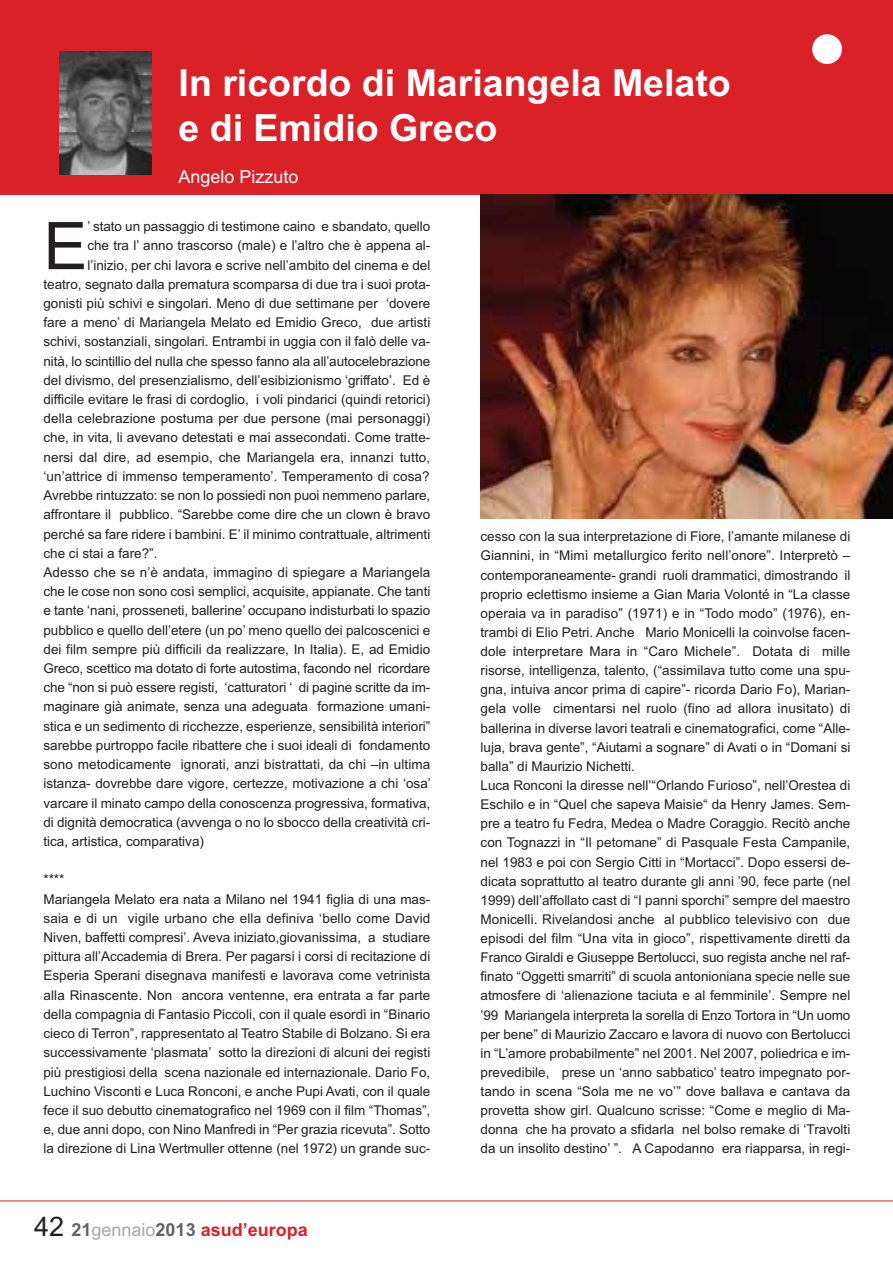
<style>
.page{position:relative;width:893px;height:1263px;background:#fff}
.page>*{position:absolute;margin:0;border:0;box-sizing:border-box;transform-origin:0 0}
.t1{font:65.85px "Arial";color:#231f20}
.t2{font:700 37.5px/45px "Arial";color:#fff}
.t3{font:700 18px "Arial";color:#da2128}
.t4{font:18px "Arial";color:#fff}
.t5{font:13.5px/19.2px "Arial";color:#231f20}
.s1{font-weight:400;font-size:27px;color:#231f20}
.s2{color:#656262}
.s3{font-weight:400;color:#a9a7a6}
</style>
<div class="page">
<div style="left:0;top:0;width:892px;height:194px;background:#da2128"></div>
<div style="left:812px;top:34px;width:30px;height:30px;background:#fff;border-radius:50%"></div>
<hr style="left:0;top:1201px;width:892px;height:1px;background:#da2128">
<img style="left:59px;top:51px;width:92px;height:124px">
<img style="left:480px;top:194px;width:412px;height:324px">
<h2 class="t2" style="left:179px;top:64px;width:553px">In ricordo di Mariangela Melato e di Emidio Greco</h2>
<h3 class="t4" style="left:179px;top:171px;width:121px">Angelo Pizzuto</h3>
<h1 class="t1" style="left:43px;top:222px;width:45px">E</h1>
<p class="t5" style="left:87px;top:218px;width:344px">’ stato un passaggio di testimone caino e sbandato, quello</p>
<p class="t5" style="left:87px;top:237px;width:344px">che tra l’ anno trascorso (male) e l’altro che è appena al-</p>
<p class="t5" style="left:87px;top:257px;width:344px">l’inizio, per chi lavora e scrive nell’ambito del cinema e del</p>
<p class="t5" style="left:43px;top:276px;width:388px">teatro, segnato dalla prematura scomparsa di due tra i suoi prota-</p>
<p class="t5" style="left:43px;top:295px;width:388px">gonisti più schivi e singolari. Meno di due settimane per ‘dovere</p>
<p class="t5" style="left:43px;top:314px;width:388px">fare a meno’ di Mariangela Melato ed Emidio Greco, due artisti</p>
<p class="t5" style="left:43px;top:333px;width:388px">schivi, sostanziali, singolari. Entrambi in uggia con il falò delle va-</p>
<p class="t5" style="left:43px;top:353px;width:388px">nità, lo scintillio del nulla che spesso fanno ala all’autocelebrazione</p>
<p class="t5" style="left:43px;top:372px;width:388px">del divismo, del presenzialismo, dell’esibizionismo ‘griffato’. Ed è</p>
<p class="t5" style="left:43px;top:391px;width:388px">difficile evitare le frasi di cordoglio, i voli pindarici (quindi retorici)</p>
<p class="t5" style="left:43px;top:410px;width:388px">della celebrazione postuma per due persone (mai personaggi)</p>
<p class="t5" style="left:43px;top:429px;width:388px">che, in vita, li avevano detestati e mai assecondati. Come tratte-</p>
<p class="t5" style="left:43px;top:449px;width:388px">nersi dal dire, ad esempio, che Mariangela era, innanzi tutto,</p>
<p class="t5" style="left:43px;top:468px;width:387px">‘un’attrice di immenso temperamento’. Temperamento di cosa?</p>
<p class="t5" style="left:43px;top:487px;width:388px">Avrebbe rintuzzato: se non lo possiedi non puoi nemmeno parlare,</p>
<p class="t5" style="left:43px;top:506px;width:388px">affrontare il pubblico. “Sarebbe come dire che un clown è bravo</p>
<p class="t5" style="left:43px;top:526px;width:388px">perché sa fare ridere i bambini. E’ il minimo contrattuale, altrimenti</p>
<p class="t5" style="left:43px;top:545px;width:115px">che ci stai a fare?”.</p>
<p class="t5" style="left:43px;top:564px;width:388px">Adesso che se n’è andata, immagino di spiegare a Mariangela</p>
<p class="t5" style="left:43px;top:583px;width:388px">che le cose non sono così semplici, acquisite, appianate. Che tanti</p>
<p class="t5" style="left:43px;top:602px;width:388px">e tante ‘nani, prosseneti, ballerine’ occupano indisturbati lo spazio</p>
<p class="t5" style="left:43px;top:622px;width:388px">pubblico e quello dell’etere (un po’ meno quello dei palcoscenici e</p>
<p class="t5" style="left:43px;top:641px;width:388px">dei film sempre più difficili da realizzare, In Italia). E, ad Emidio</p>
<p class="t5" style="left:43px;top:660px;width:388px">Greco, scettico ma dotato di forte autostima, facondo nel ricordare</p>
<p class="t5" style="left:43px;top:679px;width:388px">che “non si può essere registi, ‘catturatori ‘ di pagine scritte da im-</p>
<p class="t5" style="left:43px;top:698px;width:388px">maginare già animate, senza una adeguata formazione umani-</p>
<p class="t5" style="left:43px;top:718px;width:388px">stica e un sedimento di ricchezze, esperienze, sensibilità interiori”</p>
<p class="t5" style="left:43px;top:737px;width:388px">sarebbe purtroppo facile ribattere che i suoi ideali di fondamento</p>
<p class="t5" style="left:43px;top:756px;width:388px">sono metodicamente ignorati, anzi bistrattati, da chi –in ultima</p>
<p class="t5" style="left:43px;top:775px;width:389px">istanza- dovrebbe dare vigore, certezze, motivazione a chi ‘osa’</p>
<p class="t5" style="left:43px;top:795px;width:388px">varcare il minato campo della conoscenza progressiva, formativa,</p>
<p class="t5" style="left:43px;top:814px;width:388px">di dignità democratica (avvenga o no lo sbocco della creatività cri-</p>
<p class="t5" style="left:43px;top:833px;width:162px">tica, artistica, comparativa)</p>
<p class="t5" style="left:43px;top:871px;width:388px">****<br>Mariangela Melato era nata a Milano nel 1941 figlia di una mas&shy;saia e di un vigile urbano che ella definiva ‘bello come David Niven, baffetti compresi’. Aveva iniziato,giovanissima, a studiare pittura all’Accademia di Brera. Per pagarsi i corsi di recitazione di Esperia Sperani disegnava manifesti e lavorava come vetrinista alla Rinascente. Non ancora ventenne, era entrata a far parte della compagnia di Fantasio Piccoli, con il quale esordì in “Binario cieco di Terron”, rappresentato al Teatro Stabile di Bolzano. Si era successivamente ‘plasmata’ sotto la direzioni di alcuni dei registi più prestigiosi della scena nazionale ed internazionale. Dario Fo, Luchino Visconti e Luca Ronconi, e anche Pupi Avati, con il quale fece il suo debutto cinematografico nel 1969 con il film “Thomas”, e, due anni dopo, con Nino Manfredi in “Per grazia ricevuta”. Sotto la direzione di Lina Wertmuller ottenne (nel 1972) un grande suc-</p>
<h3 class="t3" style="left:34px;top:1223px;width:275px"><span class="s1">42</span> <span class="s2">21</span><span class="s3">gennaio</span><span class="s2">2013</span> asud’europa</h3>
<p class="t5" style="left:480px;top:528px;width:371px">cesso con la sua interpretazione di Fiore, l’amante milanese di Giannini, in “Mimì metallurgico ferito nell’onore”. Interpretò – contemporaneamente- grandi ruoli drammatici, dimostrando il proprio eclettismo insieme a Gian Maria Volonté in “La classe operaia va in paradiso” (1971) e in “Todo modo” (1976), en&shy;trambi di Elio Petri. Anche Mario Monicelli la coinvolse facen&shy;dole interpretare Mara in “Caro Michele”. Dotata di mille risorse, intelligenza, talento, (“assimilava tutto come una spu&shy;gna, intuiva ancor prima di capire”- ricorda Dario Fo), Marian&shy;gela volle cimentarsi nel ruolo (fino ad allora inusitato) di ballerina in diverse lavori teatrali e cinematografici, come “Alle&shy;luja, brava gente”, “Aiutami a sognare” di Avati o in “Domani si balla” di Maurizio Nichetti.<br>Luca Ronconi la diresse nell’“Orlando Furioso”, nell’Orestea di Eschilo e in “Quel che sapeva Maisie“ da Henry James. Sem&shy;pre a teatro fu Fedra, Medea o Madre Coraggio. Recitò anche con Tognazzi in “Il petomane” di Pasquale Festa Campanile, nel 1983 e poi con Sergio Citti in “Mortacci”. Dopo essersi de&shy;dicata soprattutto al teatro durante gli anni ’90, fece parte (nel 1999) dell’affollato cast di “I panni sporchi” sempre del maestro Monicelli. Rivelandosi anche al pubblico televisivo con due episodi del film “Una vita in gioco”, rispettivamente diretti da Franco Giraldi e Giuseppe Bertolucci, suo regista anche nel raf&shy;finato “Oggetti smarriti” di scuola antonioniana specie nelle sue atmosfere di ‘alienazione taciuta e al femminile’. Sempre nel ’99 Mariangela interpreta la sorella di Enzo Tortora in “Un uomo per bene” di Maurizio Zaccaro e lavora di nuovo con Bertolucci in “L’amore probabilmente” nel 2001. Nel 2007, poliedrica e im&shy;prevedibile, prese un ‘anno sabbatico’ teatro impegnato por&shy;tando in scena “Sola me ne vo’” dove ballava e cantava da provetta show girl. Qualcuno scrisse: “Come e meglio di Ma&shy;donna che ha provato a sfidarla nel bolso remake di ‘Travolti da un insolito destino’ ”. A Capodanno era riapparsa, in regi-</p>
</div>
